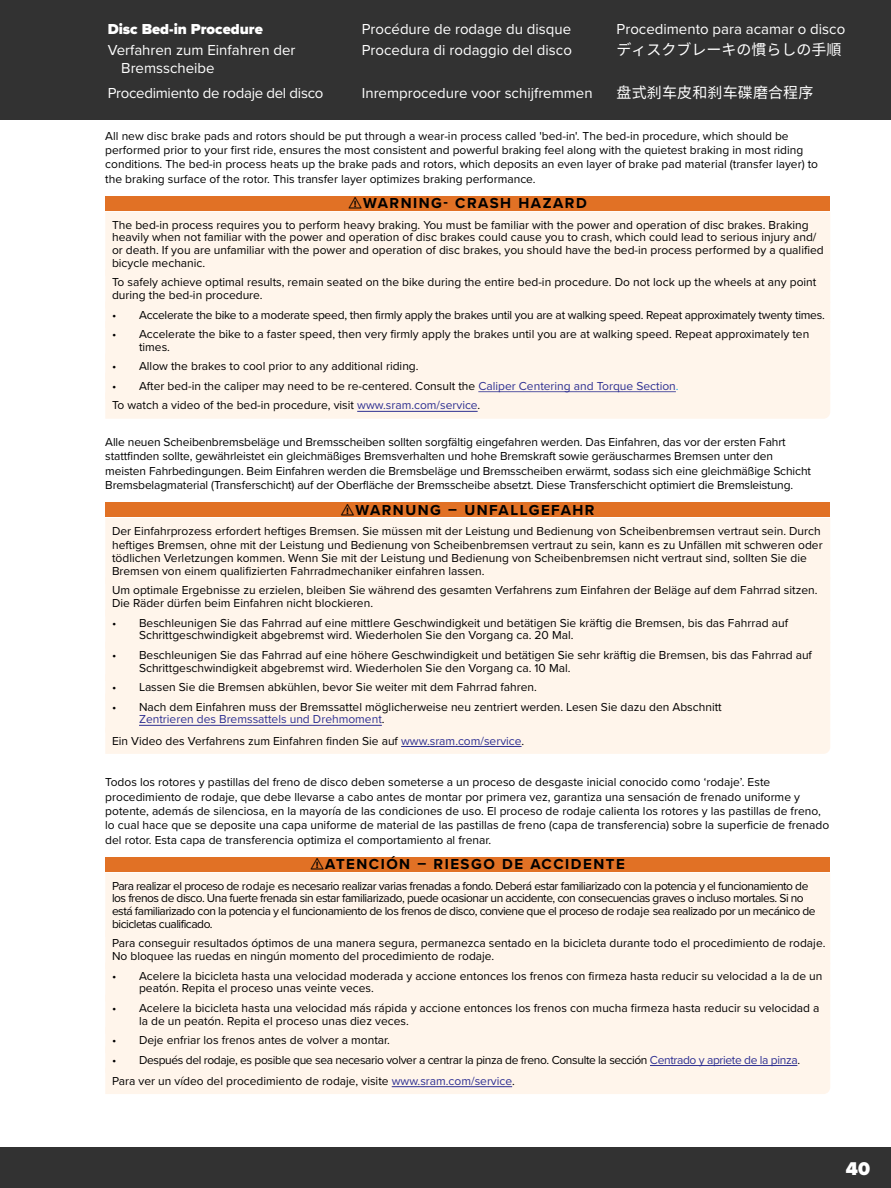
<style>
.page{position:relative;width:891px;height:1188px;background:#fff}
.page>*{position:absolute;margin:0;border:0;box-sizing:border-box;transform-origin:0 0}
.t1{font:900 19.2px "Proxima Nova";color:#fff}
.t2{font:15px/18px "Proxima Nova";color:#fff}
.t3{font:700 15px "Proxima Nova";letter-spacing:.1em;color:#000}
.t4{font:15px "Proxima Nova";letter-spacing:-.02em;color:#fff}
.t5{font:900 15px "Proxima Nova";color:#fff}
.t6{font:15px "Noto Sans CJ Kjp";color:#fff}
.t7{font:15px "Noto Sans CJ Ksc";letter-spacing:.01em;color:#fff}
.t8{font:12px/12.8px "Proxima Nova";color:#000}
.t9{font:12px/12.8px "Proxima Nova";letter-spacing:-.04em;color:#000}
.t10{font:12px/21.1px "Proxima Nova";letter-spacing:-.03em;color:#000}
.t11{font:12px "Proxima Nova";letter-spacing:-.02em;color:#000}
.s1{color:#2e3092}
.s2{color:#00aeef}
</style>
<div class="page">
<div style="left:0;top:1148px;width:891px;height:40px;background:#323232"></div>
<div style="left:105px;top:196px;width:725px;height:15px;background:#e17125"></div>
<div style="left:105px;top:212px;width:725px;height:57px;background:#fff5eb"></div>
<div style="left:105px;top:269px;width:725px;height:150px;background:#fff5eb"></div>
<hr style="left:357px;top:411px;width:121px;height:1px;background:#2e3092">
<div style="left:105px;top:502px;width:725px;height:15px;background:#e17125"></div>
<div style="left:105px;top:518px;width:725px;height:59px;background:#fff5eb"></div>
<div style="left:105px;top:577px;width:725px;height:177px;background:#fff5eb"></div>
<hr style="left:401px;top:746px;width:121px;height:1px;background:#2e3092">
<div style="left:105px;top:857px;width:725px;height:15px;background:#e17125"></div>
<div style="left:105px;top:873px;width:725px;height:57px;background:#fff5eb"></div>
<div style="left:105px;top:930px;width:725px;height:164px;background:#fff5eb"></div>
<hr style="left:392px;top:1086px;width:120px;height:1px;background:#2e3092">
<div style="left:0;top:0;width:891px;height:119px;background:#323232"></div>
<p class="t5" style="left:108px;top:17px;width:157px">Disc Bed-in Procedure</p>
<p class="t2" style="left:362px;top:19px;width:211px">Procédure de rodage du disque</p>
<p class="t2" style="left:617px;top:19px;width:230px">Procedimento para acamar o disco</p>
<p class="t2" style="left:121px;top:40px;width:176px;text-indent:-14px">Verfahren zum Einfahren der<br>Bremsscheibe</p>
<p class="t2" style="left:362px;top:40px;width:212px">Procedura di rodaggio del disco</p>
<p class="t6" style="left:617px;top:41px;width:226px">ディスクブレーキの慣らしの手順</p>
<p class="t4" style="left:108px;top:82px;width:217px">Procedimiento de rodaje del disco</p>
<p class="t2" style="left:362px;top:84px;width:232px">Inremprocedure voor schijfremmen</p>
<p class="t7" style="left:617px;top:84px;width:198px">盘式刹车皮和刹车碟磨合程序</p>
<p class="t8" style="left:105px;top:128px;width:714px;line-height:14.4px">All new disc brake pads and rotors should be put through a wear-in process called 'bed-in'. The bed-in procedure, which should be performed prior to your first ride, ensures the most consistent and powerful braking feel along with the quietest braking in most riding conditions. The bed-in process heats up the brake pads and rotors, which deposits an even layer of brake pad material (transfer layer) to the braking surface of the rotor. This transfer layer optimizes braking performance.</p>
<p class="t3" style="left:349px;top:192px;width:240px">⚠WARNING- CRASH HAZARD</p>
<p class="t8" style="left:112px;top:218px;width:713px">The bed-in process requires you to perform heavy braking. You must be familiar with the power and operation of disc brakes. Braking heavily when not familiar with the power and operation of disc brakes could cause you to crash, which could lead to serious injury and/ or death. If you are unfamiliar with the power and operation of disc brakes, you should have the bed-in process performed by a qualified bicycle mechanic.</p>
<p class="t8" style="left:112px;top:276px;width:706px">To safely achieve optimal results, remain seated on the bike during the entire bed-in procedure. Do not lock up the wheels at any point during the bed-in procedure.</p>
<p class="t11" style="left:112px;top:306px;width:714px">• Accelerate the bike to a moderate speed, then firmly apply the brakes until you are at walking speed. Repeat approximately twenty times.</p>
<p class="t8" style="left:139px;top:327px;width:672px;text-indent:-27px">• Accelerate the bike to a faster speed, then very firmly apply the brakes until you are at walking speed. Repeat approximately ten times.</p>
<p class="t8" style="left:112px;top:360px;width:308px">• Allow the brakes to cool prior to any additional riding.</p>
<p class="t8" style="left:112px;top:376px;width:568px;line-height:19.5px">• After bed-in the caliper may need to be re-centered. Consult the <span class="s1">Caliper Centering and Torque Section</span><span class="s2">.<br></span>To watch a video of the bed-in procedure, visit <span class="s1">www.sram.com/service</span>.</p>
<p class="t8" style="left:105px;top:434px;width:707px;line-height:14.4px">Alle neuen Scheibenbremsbeläge und Bremsscheiben sollten sorgfältig eingefahren werden. Das Einfahren, das vor der ersten Fahrt stattfinden sollte, gewährleistet ein gleichmäßiges Bremsverhalten und hohe Bremskraft sowie geräuscharmes Bremsen unter den meisten Fahrbedingungen. Beim Einfahren werden die Bremsbeläge und Bremsscheiben erwärmt, sodass sich eine gleichmäßige Schicht Bremsbelagmaterial (Transferschicht) auf der Oberfläche der Bremsscheibe absetzt. Diese Transferschicht optimiert die Bremsleistung.</p>
<p class="t3" style="left:341px;top:498px;width:255px">⚠WARNUNG – UNFALLGEFAHR</p>
<p class="t8" style="left:112px;top:523px;width:712px;line-height:14.4px">Der Einfahrprozess erfordert heftiges Bremsen. Sie müssen mit der Leistung und Bedienung von Scheibenbremsen vertraut sein. Durch heftiges Bremsen, ohne mit der Leistung und Bedienung von Scheibenbremsen vertraut zu sein, kann es zu Unfällen mit schweren oder</p>
<p class="t8" style="left:112px;top:551px;width:696px">tödlichen Verletzungen kommen. Wenn Sie mit der Leistung und Bedienung von Scheibenbremsen nicht vertraut sind, sollten Sie die<br>Bremsen von einem qualifizierten Fahrradmechaniker einfahren lassen.</p>
<p class="t8" style="left:112px;top:584px;width:707px">Um optimale Ergebnisse zu erzielen, bleiben Sie während des gesamten Verfahrens zum Einfahren der Beläge auf dem Fahrrad sitzen.<br>Die Räder dürfen beim Einfahren nicht blockieren.</p>
<p class="t8" style="left:139px;top:616px;width:651px;text-indent:-27px">• Beschleunigen Sie das Fahrrad auf eine mittlere Geschwindigkeit und betätigen Sie kräftig die Bremsen, bis das Fahrrad auf<br>Schrittgeschwindigkeit abgebremst wird. Wiederholen Sie den Vorgang ca. 20 Mal.</p>
<p class="t8" style="left:139px;top:648px;width:674px;text-indent:-27px">• Beschleunigen Sie das Fahrrad auf eine höhere Geschwindigkeit und betätigen Sie sehr kräftig die Bremsen, bis das Fahrrad auf<br>Schrittgeschwindigkeit abgebremst wird. Wiederholen Sie den Vorgang ca. 10 Mal.</p>
<p class="t8" style="left:112px;top:680px;width:426px">• Lassen Sie die Bremsen abkühlen, bevor Sie weiter mit dem Fahrrad fahren.</p>
<p class="t8" style="left:139px;top:700px;width:584px;text-indent:-27px">• Nach dem Einfahren muss der Bremssattel möglicherweise neu zentriert werden. Lesen Sie dazu den Abschnitt<br><span class="s1">Zentrieren des Bremssattels und Drehmoment</span>.</p>
<p class="t8" style="left:112px;top:734px;width:414px">Ein Video des Verfahrens zum Einfahren finden Sie auf <span class="s1">www.sram.com/service</span>.</p>
<p class="t8" style="left:105px;top:774px;width:726px;line-height:14.4px">Todos los rotores y pastillas del freno de disco deben someterse a un proceso de desgaste inicial conocido como ‘rodaje’. Este procedimiento de rodaje, que debe llevarse a cabo antes de montar por primera vez, garantiza una sensación de frenado uniforme y potente, además de silenciosa, en la mayoría de las condiciones de uso. El proceso de rodaje calienta los rotores y las pastillas de freno, lo cual hace que se deposite una capa uniforme de material de las pastillas de freno (capa de transferencia) sobre la superficie de frenado del rotor. Esta capa de transferencia optimiza el comportamiento al frenar.</p>
<p class="t3" style="left:311px;top:853px;width:315px">⚠ATENCIÓN – RIESGO DE ACCIDENTE</p>
<p class="t9" style="left:112px;top:879px;width:705px">Para realizar el proceso de rodaje es necesario realizar varias frenadas a fondo. Deberá estar familiarizado con la potencia y el funcionamiento de los frenos de disco. Una fuerte frenada sin estar familiarizado, puede ocasionar un accidente, con consecuencias graves o incluso mortales. Si no está familiarizado con la potencia y el funcionamiento de los frenos de disco, conviene que el proceso de rodaje sea realizado por un mecánico de bicicletas cualificado.</p>
<p class="t8" style="left:112px;top:936px;width:715px">Para conseguir resultados óptimos de una manera segura, permanezca sentado en la bicicleta durante todo el procedimiento de rodaje.<br>No bloquee las ruedas en ningún momento del procedimiento de rodaje.</p>
<p class="t8" style="left:139px;top:969px;width:685px;text-indent:-27px">• Acelere la bicicleta hasta una velocidad moderada y accione entonces los frenos con firmeza hasta reducir su velocidad a la de un peatón. Repita el proceso unas veinte veces.</p>
<p class="t8" style="left:139px;top:1001px;width:682px;text-indent:-27px">• Acelere la bicicleta hasta una velocidad más rápida y accione entonces los frenos con mucha firmeza hasta reducir su velocidad a la de un peatón. Repita el proceso unas diez veces.</p>
<p class="t8" style="left:112px;top:1033px;width:279px">• Deje enfriar los frenos antes de volver a montar.</p>
<p class="t10" style="left:112px;top:1049px;width:690px">• Después del rodaje, es posible que sea necesario volver a centrar la pinza de freno. Consulte la sección <span class="s1">Centrado y apriete de la pinza</span>.<br>Para ver un vídeo del procedimiento de rodaje, visite <span class="s1">www.sram.com/service</span>.</p>
<h1 class="t1" style="left:846px;top:1154px;width:26px">40</h1>
</div>
